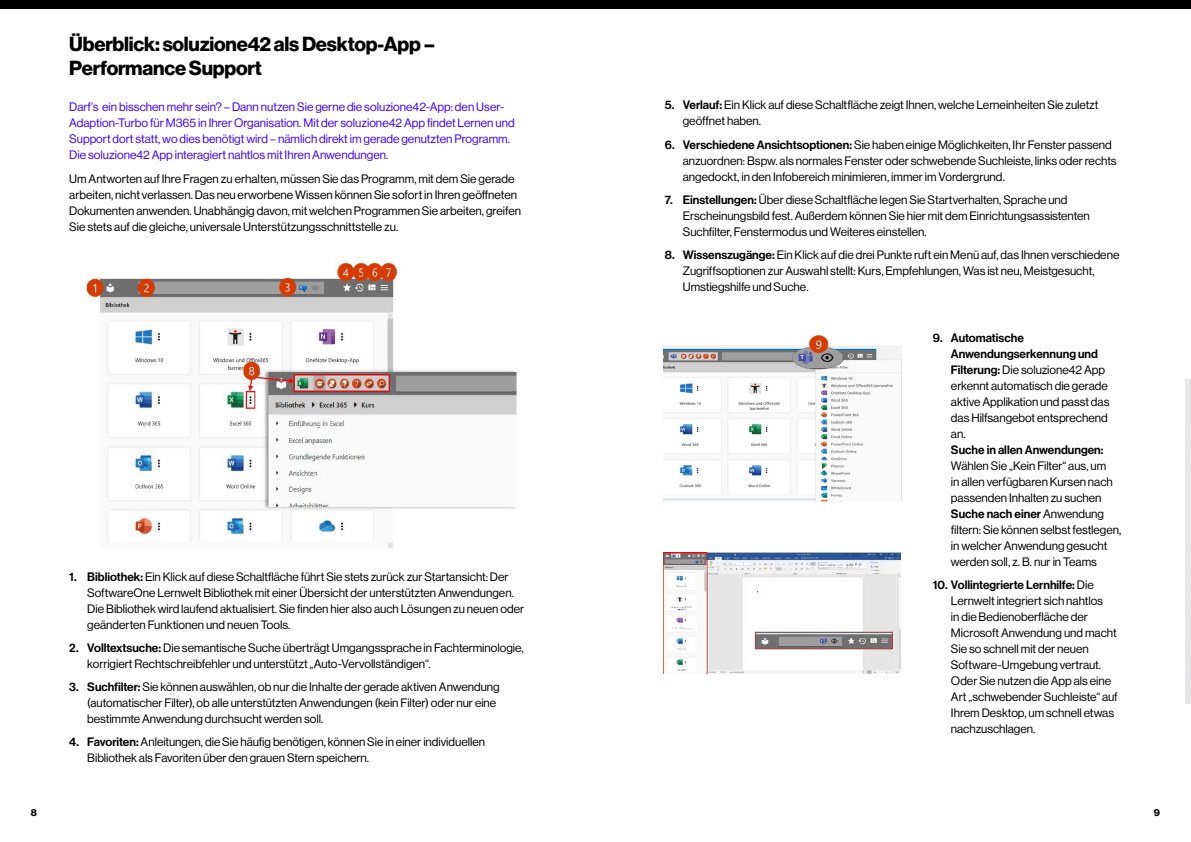
<style>
.page{position:relative;width:1191px;height:842px;background:#fff}
.page>*{position:absolute;margin:0;border:0;box-sizing:border-box;transform-origin:0 0}
.t1{font:700 20px/24px "Haas Grot Disp 75";letter-spacing:-.01em;color:#000}
.t2{font:12px/16px "N Haas Grotesk DS Pro 55 Rg";color:#000}
.t3{font:12px/16px "Haas Grot Disp 55 Roman";color:#000}
.t4{font:12px/16px "Haas Grot Disp 55 Roman";color:#3e00ff}
.t5{font:12px/16px "N Haas Grotesk DS Pro 65 Md";color:#000}
.t6{font:700 10px "Haas Grot Disp 75";color:#000}
.s1{font-family:"N Haas Grotesk DS Pro 65 Md"}
.s2{font-family:"N Haas Grotesk DS Pro 55 Rg"}
</style>
<div class="page">
<div style="left:0;top:0;width:1191px;height:9px;background:#000"></div>
<img style="left:85px;top:259px;width:431px;height:289px">
<img style="left:663px;top:334px;width:238px;height:167px">
<img style="left:663px;top:552px;width:237px;height:121px">
<h1 class="t1" style="left:69px;top:33px;width:367px">Überblick: soluzione42 als Desktop-App –<br>Performance Support</h1>
<p class="t4" style="left:69px;top:99px;width:447px">Darf’s ein bisschen mehr sein? – Dann nutzen Sie gerne die soluzione42-App: den User-Adaption-Turbo für M365 in Ihrer Organisation. Mit der soluzione42 App findet Lernen und Support dort statt, wo dies benötigt wird – nämlich direkt im gerade genutzten Programm.<br>Die soluzione42 App interagiert nahtlos mit Ihren Anwendungen.</p>
<p class="t3" style="left:69px;top:170px;width:453px">Um Antworten auf Ihre Fragen zu erhalten, müssen Sie das Programm, mit dem Sie gerade arbeiten, nicht verlassen. Das neu erworbene Wissen können Sie sofort in Ihren geöffneten Dokumenten anwenden. Unabhängig davon, mit welchen Programmen Sie arbeiten, greifen Sie stets auf die gleiche, universale Unterstützungsschnittstelle zu.</p>
<p class="t2" style="left:87px;top:568px;width:438px;text-indent:-18px"><span class="s1">1. Bibliothek:</span> Ein Klick auf diese Schaltfläche führt Sie stets zurück zur Startansicht: Der SoftwareOne Lernwelt Bibliothek mit einer Übersicht der unterstützten Anwendungen.<br>Die Bibliothek wird laufend aktualisiert. Sie finden hier also auch Lösungen zu neuen oder geänderten Funktionen und neuen Tools.</p>
<p class="t2" style="left:87px;top:639px;width:438px;text-indent:-18px"><span class="s1">2. Volltextsuche:</span> Die semantische Suche überträgt Umgangssprache in Fachterminologie, korrigiert Rechtschreibfehler und unterstützt „Auto-Vervollständigen“.</p>
<p class="t2" style="left:87px;top:679px;width:414px;text-indent:-18px"><span class="s1">3. Suchfilter:</span> Sie können auswählen, ob nur die Inhalte der gerade aktiven Anwendung (automatischer Filter), ob alle unterstützten Anwendungen (kein Filter) oder nur eine bestimmte Anwendung durchsucht werden soll.</p>
<p class="t2" style="left:87px;top:734px;width:399px;text-indent:-18px"><span class="s1">4. Favoriten:</span> Anleitungen, die Sie häufig benötigen, können Sie in einer individuellen<br>Bibliothek als Favoriten über den grauen Stern speichern.</p>
<p class="t2" style="left:683px;top:97px;width:417px;text-indent:-18px"><span class="s1">5. Verlauf:</span> Ein Klick auf diese Schaltfläche zeigt Ihnen, welche Lerneinheiten Sie zuletzt geöffnet haben.</p>
<p class="t2" style="left:683px;top:136px;width:435px;text-indent:-18px"><span class="s1">6. Verschiedene Ansichtsoptionen:</span> Sie haben einige Möglichkeiten, Ihr Fenster passend anzuordnen: Bspw. als normales Fenster oder schwebende Suchleiste, links oder rechts angedockt, in den Infobereich minimieren, immer im Vordergrund.</p>
<p class="t2" style="left:683px;top:191px;width:408px;text-indent:-18px"><span class="s1">7. Einstellungen:</span> Über diese Schaltfläche legen Sie Startverhalten, Sprache und<br>Erscheinungsbild fest. Außerdem können Sie hier mit dem Einrichtungsassistenten<br>Suchfilter, Fenstermodus und Weiteres einstellen.</p>
<p class="t2" style="left:683px;top:247px;width:438px;text-indent:-18px"><span class="s1">8. Wissenszugänge:</span> Ein Klick auf die drei Punkte ruft ein Menü auf, das Ihnen verschiedene<br>Zugriffsoptionen zur Auswahl stellt: Kurs, Empfehlungen, Was ist neu, Meistgesucht,<br>Umstiegshilfe und Suche.</p>
<p class="t5" style="left:951px;top:330px;width:149px;text-indent:-18px">9. Automatische<br>Anwendungserkennung und</p>
<p class="t2" style="left:951px;top:362px;width:160px"><span class="s1">Filterung:</span> Die soluzione42 App erkennt automatisch die gerade aktive Applikation und passt das das Hilfsangebot entsprechend an.</p>
<p class="t5" style="left:951px;top:442px;width:154px">Suche in allen Anwendungen:</p>
<p class="t2" style="left:951px;top:458px;width:163px">Wählen Sie „Kein Filter“ aus, um in allen verfügbaren Kursen nach passenden Inhalten zu suchen</p>
<p class="t5" style="left:951px;top:506px;width:155px">Suche nach einer <span class="s2">Anwendung</span></p>
<p class="t2" style="left:951px;top:522px;width:172px">filtern: Sie können selbst festlegen, in welcher Anwendung gesucht werden soll, z. B. nur in Teams</p>
<p class="t5" style="left:933px;top:577px;width:162px">10. Vollintegrierte Lernhilfe: <span class="s2">Die</span></p>
<p class="t2" style="left:951px;top:593px;width:168px">Lernwelt integriert sich nahtlos<br>in die Bedienoberfläche der<br>Microsoft Anwendung und macht<br>Sie so schnell mit der neuen<br>Software-Umgebung vertraut.<br>Oder Sie nutzen die App als eine<br>Art „schwebender Suchleiste“ auf<br>Ihrem Desktop, um schnell etwas nachzuschlagen.</p>
<p class="t6" style="left:31px;top:807px;width:8px">8</p>
<p class="t6" style="left:1153px;top:807px;width:8px">9</p>
</div>
